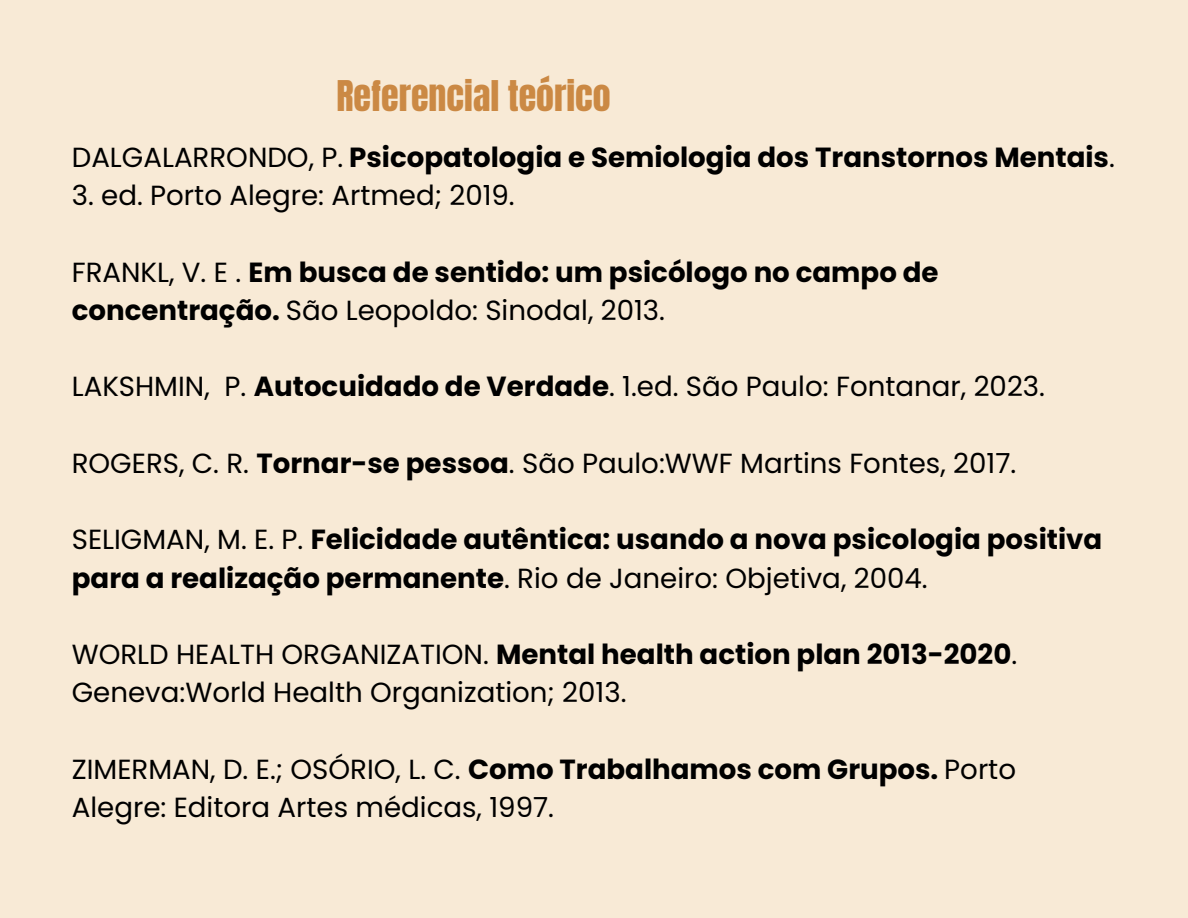
<style>
.page{position:relative;width:1188px;height:918px;background:#f8ead6}
.page>*{position:absolute;margin:0;border:0;box-sizing:border-box;transform-origin:0 0}
.t1{font:36px "Anton";color:#cb8944}
.t2{font:27.6px/38.2px "Poppins";color:#000}
.t3{font:700 27.6px/38.2px "Poppins";color:#000}
.s1{font-weight:400}
.s2{font-weight:700}
</style>
<div class="page">
<p class="t1" style="left:336px;top:70px;width:276px">Referencial teórico</p>
<p class="t3" style="left:72px;top:138px;width:1045px"><span class="s1">DALGALARRONDO, P.</span> Psicopatologia e Semiologia dos Transtornos Mentais<span class="s1">.</span></p>
<p class="t2" style="left:72px;top:176px;width:445px">3. ed. Porto Alegre: Artmed; 2019.</p>
<p class="t3" style="left:72px;top:253px;width:868px"><span class="s1">FRANKL, V. E .</span> Em busca de sentido: um psicólogo no campo de concentração. <span class="s1">São Leopoldo: Sinodal, 2013.</span></p>
<p class="t2" style="left:72px;top:368px;width:975px">LAKSHMIN, P. <span class="s2">Autocuidado de Verdade</span>. 1.ed. São Paulo: Fontanar, 2023.</p>
<p class="t2" style="left:72px;top:444px;width:946px">ROGERS, C. R. <span class="s2">Tornar-se pessoa</span>. São Paulo:WWF Martins Fontes, 2017.</p>
<p class="t3" style="left:72px;top:521px;width:1032px"><span class="s1">SELIGMAN, M. E. P.</span> Felicidade autêntica: usando a nova psicologia positiva para a realização permanente<span class="s1">. Rio de Janeiro: Objetiva, 2004.</span></p>
<p class="t2" style="left:72px;top:635px;width:947px">WORLD HEALTH ORGANIZATION. <span class="s2">Mental health action plan 2013-2020</span>.<br>Geneva:World Health Organization; 2013.</p>
<p class="t2" style="left:72px;top:750px;width:946px">ZIMERMAN, D. E.; OSÓRIO, L. C. <span class="s2">Como Trabalhamos com Grupos.</span> Porto<br>Alegre: Editora Artes médicas, 1997.</p>
</div>
